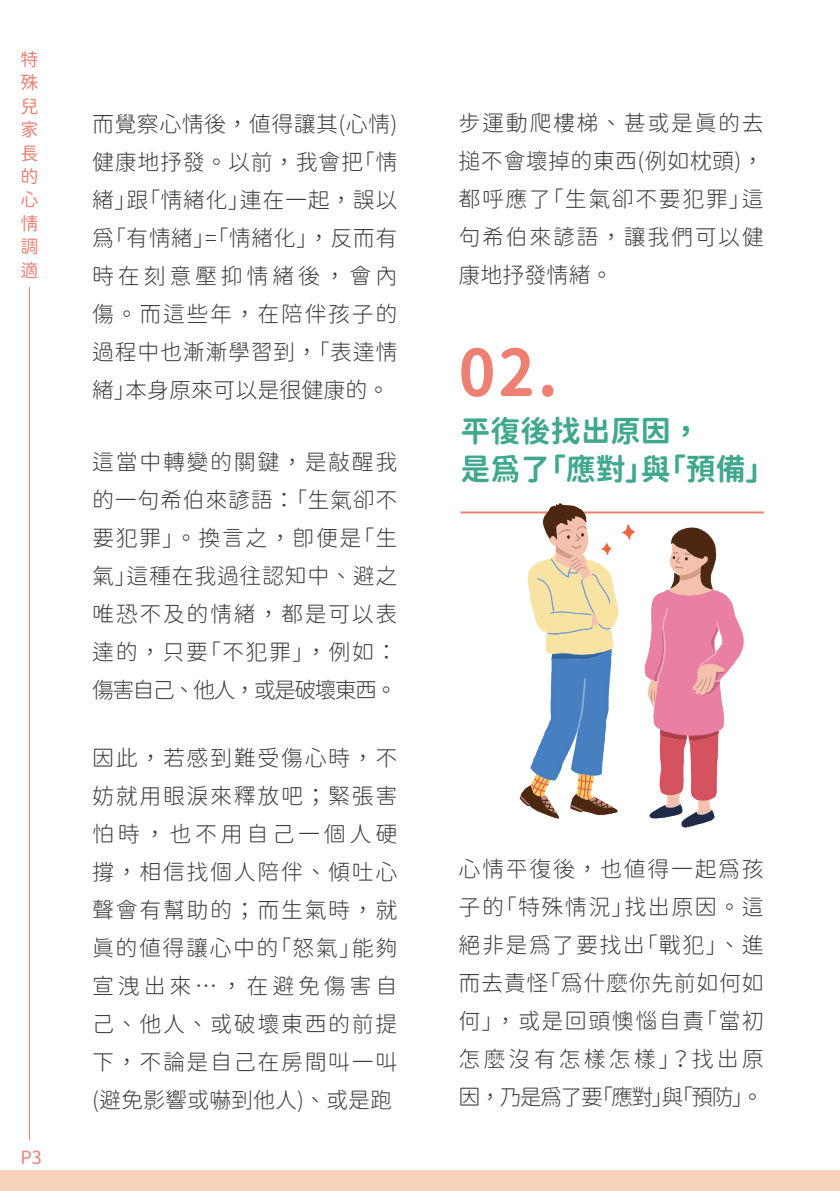
<style>
.page{position:relative;width:840px;height:1191px;background:#fff}
.page>*{position:absolute;margin:0;border:0;box-sizing:border-box;transform-origin:0 0}
.t1{font:64px "Gen Sen Maru Gothic TW Bold TTF";color:#ed8072}
.t2{font:30px/38px "Gen Sen Maru Gothic TW Bold TTF";color:#41a890}
.t3{font:22px/38px "Gen Sen Maru Gothic TW Light TTF";letter-spacing:.065em;color:#3e3a39;text-align:justify}
.t4{font:18px/23.4px "Gen Sen Maru Gothic TW Regular TTF";color:#ed8072;text-align:justify}
</style>
<div class="page">
<hr style="left:29px;top:287px;width:1px;height:853px;background:#ed8072">
<div style="left:0;top:1171px;width:839px;height:20px;background:#f9d3bb"></div>
<hr style="left:460px;top:511px;width:303px;height:2px;background:#ed8072">
<img style="left:531px;top:780px;width:62px;height:5px">
<img style="left:519px;top:785px;width:98px;height:33px">
<img style="left:520px;top:795px;width:92px;height:18px">
<img style="left:541px;top:797px;width:67px;height:15px">
<img style="left:530px;top:659px;width:81px;height:121px">
<img style="left:551px;top:655px;width:60px;height:4px">
<img style="left:576px;top:678px;width:9px;height:52px">
<img style="left:527px;top:554px;width:91px;height:101px">
<img style="left:536px;top:559px;width:74px;height:75px">
<img style="left:549px;top:513px;width:39px;height:55px">
<img style="left:555px;top:545px;width:21px;height:14px">
<svg style="left:590px;top:613px;width:8px;height:13px"></svg>
<img style="left:569px;top:554px;width:22px;height:25px">
<img style="left:570px;top:557px;width:15px;height:14px">
<img style="left:542px;top:503px;width:44px;height:37px">
<img style="left:558px;top:525px;width:28px;height:23px">
<img style="left:601px;top:524px;width:32px;height:30px">
<img style="left:667px;top:800px;width:43px;height:4px">
<img style="left:649px;top:804px;width:65px;height:23px">
<img style="left:659px;top:740px;width:58px;height:60px">
<img style="left:660px;top:735px;width:57px;height:5px">
<img style="left:644px;top:589px;width:99px;height:146px">
<img style="left:654px;top:623px;width:70px;height:72px">
<img style="left:657px;top:608px;width:62px;height:69px">
<img style="left:692px;top:663px;width:32px;height:31px">
<img style="left:649px;top:677px;width:62px;height:24px">
<img style="left:670px;top:528px;width:45px;height:61px">
<img style="left:672px;top:552px;width:17px;height:17px">
<p class="t4" style="left:21px;top:48px;width:19px">特殊兒家長的心情調適</p>
<p class="t4" style="left:21px;top:1146px;width:23px">P3</p>
<p class="t3" style="left:92px;top:105px;width:307px">而覺察心情後，値得讓其(心情)健康地抒發。以前，我會把「情緒」跟「情緒化」連在一起，誤以為「有情緒」=「情緒化」，反而有時在刻意壓抑情緒後，會內傷。而這些年，在陪伴孩子的過程中也漸漸學習到，「表達情緒」本身原來可以是很健康的。</p>
<p class="t3" style="left:92px;top:443px;width:307px">這當中轉變的關鍵，是敲醒我的一句希伯來諺語：「生氣卻不要犯罪」。換言之，即便是「生氣」這種在我過往認知中、避之唯恐不及的情緒，都是可以表達的，只要「不犯罪」，例如：傷害自己、他人，或是破壞東西。</p>
<p class="t3" style="left:92px;top:739px;width:307px">因此，若感到難受傷心時，不妨就用眼淚來釋放吧；緊張害怕時，也不用自己一個人硬撐，相信找個人陪伴、傾吐心聲會有幫助的；而生氣時，就眞的値得讓心中的「怒氣」能夠宣洩出來…，在避免傷害自己、他人、或破壞東西的前提下，不論是自己在房間叫一叫(避免影響或嚇到他人)、或是跑</p>
<p class="t3" style="left:458px;top:105px;width:307px">步運動爬樓梯、甚或是眞的去搥不會壞掉的東西(例如枕頭)，都呼應了「生氣卻不要犯罪」這句希伯來諺語，讓我們可以健康地抒發情緒。</p>
<h1 class="t1" style="left:458px;top:336px;width:101px">02.</h1>
<h2 class="t2" style="left:460px;top:412px;width:316px">平復後找出原因，<br>是為了「應對」與「預備」</h2>
<p class="t3" style="left:458px;top:851px;width:307px">心情平復後，也値得一起為孩子的「特殊情況」找出原因。這絕非是為了要找出「戰犯」、進而去責怪「為什麼你先前如何如何」，或是回頭懊惱自責「當初怎麼沒有怎樣怎樣」？找出原因，乃是為了要「應對」與「預防」。</p>
</div>
